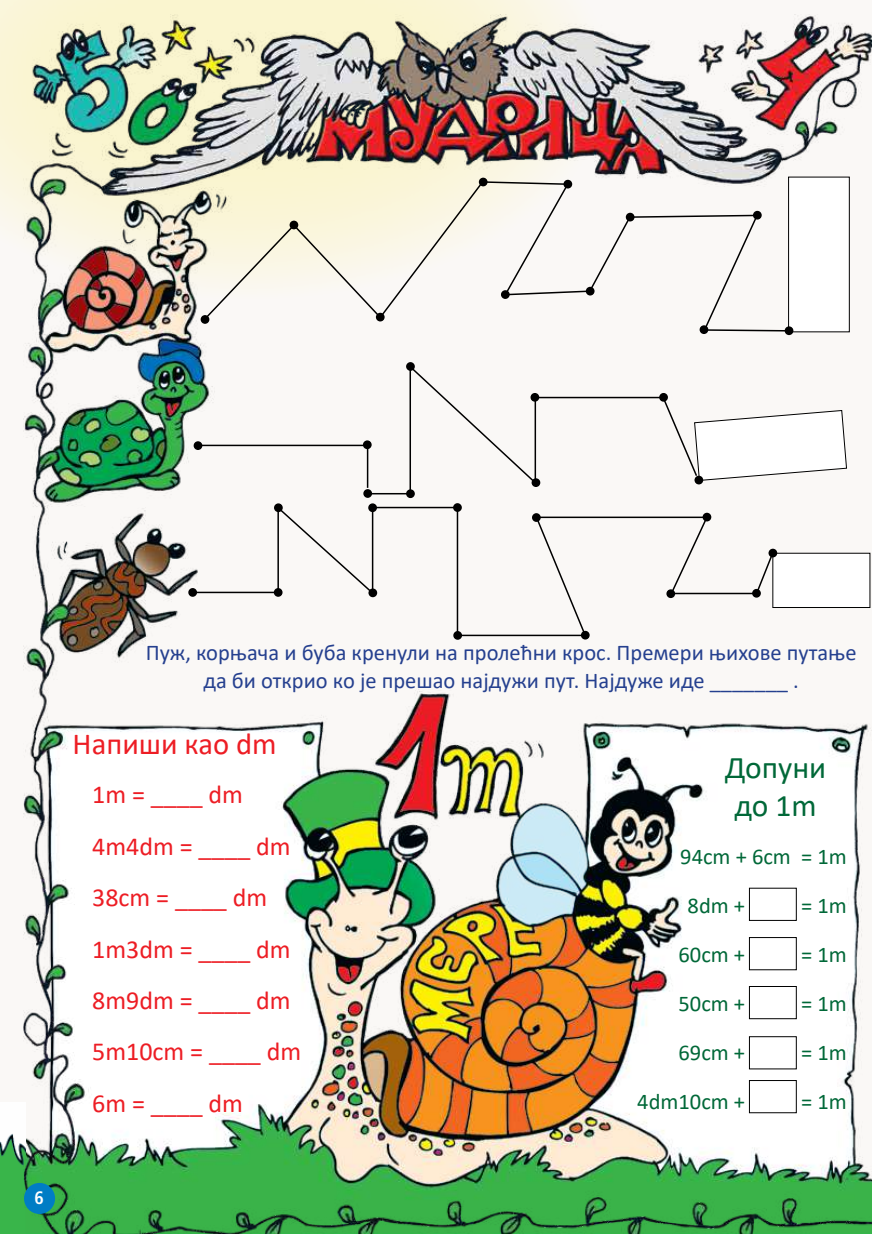
<style>
.page{position:relative;width:872px;height:1234px;background:#fff}
.page>*{position:absolute;margin:0;border:0;box-sizing:border-box;transform-origin:0 0}
.t1{font:31.5px/37.8px "Calibri";color:#006838;text-align:center}
.t2{font:30.6px "Calibri";color:#ed1d24}
.t3{font:25.95px "Calibri";color:#ed1d24}
.t4{font:22.5px/27px "Calibri";color:#25408f;text-align:center}
.t5{font:22.5px/48.8px "Calibri";color:#006838}
.t6{font:700 18px "OC Frutiger Cond";color:#fff}
</style>
<div class="page">
<svg style="left:0;top:0;width:818px;height:249px"></svg>
<img style="left:0;top:1133px;width:23px;height:100px">
<img style="left:23px;top:15px;width:849px;height:1218px">
<div style="left:788px;top:177px;width:61px;height:155px;background:#fff"></div>
<div style="left:773px;top:553px;width:97px;height:54px;background:#fff"></div>
<div style="left:772px;top:552px;width:98px;height:56px;border:1px solid #000"></div>
<div style="left:749px;top:888px;width:47px;height:32px;background:#fff"></div>
<div style="left:749px;top:937px;width:47px;height:32px;background:#fff"></div>
<div style="left:749px;top:936px;width:47px;height:34px;border:1px solid #000"></div>
<div style="left:749px;top:986px;width:47px;height:32px;background:#fff"></div>
<div style="left:749px;top:985px;width:47px;height:33px;border:1px solid #000"></div>
<div style="left:749px;top:1036px;width:47px;height:32px;background:#fff"></div>
<div style="left:749px;top:1035px;width:47px;height:34px;border:1px solid #000"></div>
<div style="left:749px;top:1080px;width:47px;height:32px;background:#fff"></div>
<div style="left:749px;top:1079px;width:47px;height:33px;border:1px solid #000"></div>
<div style="left:201px;top:315px;width:8px;height:9px;border:2px solid #000;border-radius:50%"></div>
<div style="left:479px;top:178px;width:8px;height:8px;border:2px solid #000;border-radius:50%"></div>
<div style="left:784px;top:326px;width:9px;height:9px;border:2px solid #000;border-radius:50%"></div>
<div style="left:699px;top:325px;width:9px;height:9px;border:2px solid #000;border-radius:50%"></div>
<div style="left:694px;top:475px;width:9px;height:9px;border:2px solid #000;border-radius:50%"></div>
<div style="left:702px;top:512px;width:9px;height:9px;border:2px solid #000;border-radius:50%"></div>
<div style="left:659px;top:393px;width:9px;height:8px;border:2px solid #000;border-radius:50%"></div>
<div style="left:530px;top:393px;width:9px;height:8px;border:2px solid #000;border-radius:50%"></div>
<div style="left:531px;top:478px;width:9px;height:9px;border:2px solid #000;border-radius:50%"></div>
<div style="left:454px;top:504px;width:7px;height:7px;background:#000;border-radius:50%"></div>
<div style="left:453px;top:503px;width:9px;height:9px;border:2px solid #000;border-radius:50%"></div>
<div style="left:407px;top:490px;width:7px;height:7px;background:#000;border-radius:50%"></div>
<div style="left:406px;top:489px;width:9px;height:9px;border:2px solid #000;border-radius:50%"></div>
<div style="left:406px;top:362px;width:9px;height:9px;border:2px solid #000;border-radius:50%"></div>
<div style="left:274px;top:503px;width:9px;height:9px;border:2px solid #000;border-radius:50%"></div>
<div style="left:274px;top:588px;width:8px;height:8px;border:2px solid #000;border-radius:50%"></div>
<div style="left:364px;top:441px;width:7px;height:7px;background:#000;border-radius:50%"></div>
<div style="left:363px;top:440px;width:9px;height:9px;border:2px solid #000;border-radius:50%"></div>
<div style="left:194px;top:442px;width:8px;height:7px;background:#000;border-radius:50%"></div>
<div style="left:194px;top:441px;width:8px;height:9px;border:2px solid #000;border-radius:50%"></div>
<div style="left:189px;top:588px;width:7px;height:8px;background:#000;border-radius:50%"></div>
<div style="left:188px;top:588px;width:9px;height:8px;border:2px solid #000;border-radius:50%"></div>
<div style="left:368px;top:588px;width:9px;height:9px;border:2px solid #000;border-radius:50%"></div>
<div style="left:364px;top:490px;width:7px;height:7px;background:#000;border-radius:50%"></div>
<div style="left:363px;top:489px;width:9px;height:8px;border:2px solid #000;border-radius:50%"></div>
<div style="left:368px;top:503px;width:9px;height:9px;border:2px solid #000;border-radius:50%"></div>
<div style="left:454px;top:631px;width:7px;height:8px;background:#000;border-radius:50%"></div>
<div style="left:453px;top:631px;width:9px;height:8px;border:2px solid #000;border-radius:50%"></div>
<div style="left:532px;top:513px;width:9px;height:9px;border:2px solid #000;border-radius:50%"></div>
<div style="left:581px;top:630px;width:8px;height:9px;border:2px solid #000;border-radius:50%"></div>
<div style="left:666px;top:589px;width:9px;height:9px;border:2px solid #000;border-radius:50%"></div>
<div style="left:752px;top:588px;width:9px;height:9px;border:2px solid #000;border-radius:50%"></div>
<div style="left:768px;top:548px;width:9px;height:9px;border:2px solid #000;border-radius:50%"></div>
<svg style="left:204px;top:179px;width:587px;height:153px"></svg>
<hr style="left:197px;top:444px;width:170px;height:2px;background:#000">
<hr style="left:367px;top:445px;width:1px;height:42px;background:#000">
<hr style="left:368px;top:493px;width:42px;height:1px;background:#000">
<hr style="left:409px;top:366px;width:2px;height:128px;background:#000">
<div style="left:408px;top:364px;width:129px;height:120px;background:#faf8f6"></div>
<hr style="left:534px;top:398px;width:2px;height:85px;background:#000">
<hr style="left:535px;top:397px;width:128px;height:1px;background:#000">
<svg style="left:661px;top:395px;width:186px;height:86px"></svg>
<svg style="left:755px;top:551px;width:19px;height:43px"></svg>
<hr style="left:671px;top:592px;width:85px;height:2px;background:#000">
<svg style="left:669px;top:515px;width:40px;height:81px"></svg>
<hr style="left:536px;top:516px;width:170px;height:2px;background:#000">
<svg style="left:534px;top:515px;width:53px;height:121px"></svg>
<hr style="left:457px;top:634px;width:128px;height:2px;background:#000">
<hr style="left:457px;top:507px;width:1px;height:128px;background:#000">
<hr style="left:372px;top:506px;width:85px;height:2px;background:#000">
<svg style="left:276px;top:505px;width:99px;height:90px"></svg>
<hr style="left:277px;top:507px;width:2px;height:85px;background:#000">
<hr style="left:193px;top:591px;width:85px;height:2px;background:#000">
<div style="left:24px;top:1182px;width:31px;height:31px;background:#007dc5;border-radius:50%"></div>
<p class="t6" style="left:35px;top:1186px;width:11px">6</p>
<p class="t4" style="left:146px;top:638px;width:712px">Пуж, корњача и буба кренули на пролећни крос. Премери њихове путање да би открио ко је прешао најдужи пут. Најдуже иде _______ .</p>
<h2 class="t2" style="left:73px;top:722px;width:205px">Напиши као dm</h2>
<p class="t3" style="left:92px;top:776px;width:152px">1m = ____ dm</p>
<p class="t3" style="left:92px;top:828px;width:200px">4m4dm = ____ dm</p>
<p class="t3" style="left:92px;top:879px;width:176px">38cm = ____ dm</p>
<p class="t3" style="left:92px;top:930px;width:200px">1m3dm = ____ dm</p>
<p class="t3" style="left:92px;top:982px;width:200px">8m9dm = ____ dm</p>
<p class="t3" style="left:92px;top:1033px;width:210px">5m10cm = ____ dm</p>
<p class="t3" style="left:92px;top:1084px;width:152px">6m = ____ dm</p>
<h1 class="t1" style="left:725px;top:747px;width:103px">Допуни до 1m</h1>
<p class="t5" style="left:687px;top:831px;width:161px;text-indent:-7px">94cm + 6cm = 1m<br>8dm +</p>
<p class="t5" style="left:801px;top:880px;width:47px">= 1m</p>
<p class="t5" style="left:678px;top:929px;width:68px">60cm +</p>
<p class="t5" style="left:801px;top:929px;width:47px">= 1m</p>
<p class="t5" style="left:678px;top:978px;width:68px">50cm +</p>
<p class="t5" style="left:801px;top:978px;width:47px">= 1m</p>
<p class="t5" style="left:678px;top:1026px;width:68px">69cm +</p>
<p class="t5" style="left:801px;top:1026px;width:47px">= 1m</p>
<p class="t5" style="left:637px;top:1075px;width:109px">4dm10cm +</p>
<p class="t5" style="left:801px;top:1075px;width:47px">= 1m</p>
</div>
